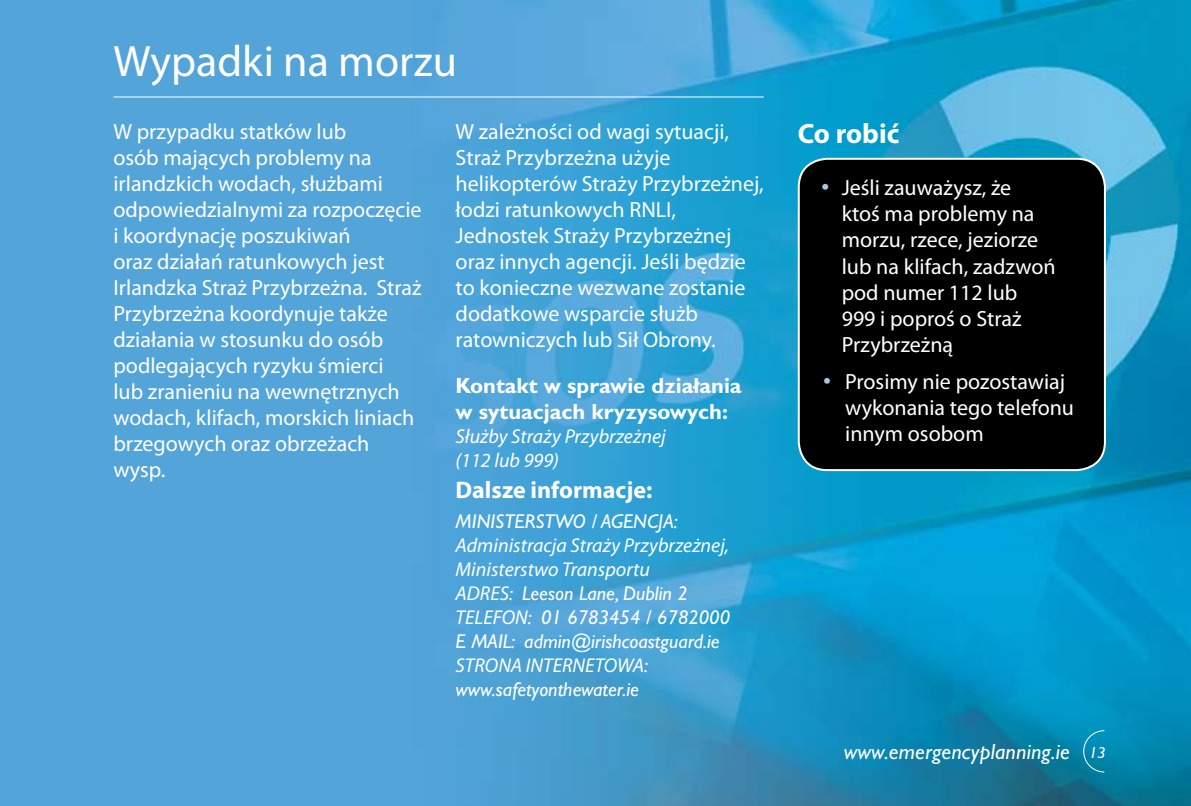
<style>
.page{position:relative;width:1191px;height:806px;background:#fff}
.page>*{position:absolute;margin:0;border:0;box-sizing:border-box;transform-origin:0 0}
.t1{font:44px "Myriad Pro";color:#fff}
.t2{font:700 28px "Myriad Pro";color:#fff}
.t3{font:700 24px "Myriad Pro";color:#fff}
.t4{font:22px/26px "Myriad Pro";color:#fff}
.t5{font:700 22px/26px "Gill Sans";color:#fff}
.t6{font:italic 22px "Gill Sans";letter-spacing:.01em;color:#fff}
.t7{font:italic 20px/24px "Gill Sans";color:#fff}
.t8{font:italic 20px/24px "Myriad Pro";color:#fff}
.s1{font-family:"Myriad Pro"}
.s2{font-family:"Gill Sans"}
.s3{font-family:"Gill Sans";font-size:24px;color:#a8c6e0}
.s4{font-family:"Gill Sans";font-weight:300;font-size:24px;color:#a8c6e0}
.s5{font-size:16px}
</style>
<div class="page">
<img style="left:0;top:0;width:1191px;height:805px">
<hr style="left:113px;top:97px;width:650px;height:1px;background:#fff">
<div style="left:798px;top:159px;width:307px;height:311px;background:#000;border-radius:28px"></div>
<div style="left:797px;top:158px;width:309px;height:313px;border:2px solid #fff;border-radius:28px"></div>
<svg style="left:1082px;top:729px;width:23px;height:43px"></svg>
<h1 class="t1" style="left:113px;top:34px;width:345px">Wypadki na morzu</h1>
<p class="t4" style="left:113px;top:118px;width:310px">W przypadku statków lub<br>osób mających problemy na irlandzkich wodach, służbami odpowiedzialnymi za rozpoczęcie i koordynację poszukiwań<br>oraz działań ratunkowych jest<br>Irlandzka Straż Przybrzeżna. Straż<br>Przybrzeżna koordynuje także działania w stosunku do osób podlegających ryzyku śmierci<br>lub zranieniu na wewnętrznych wodach, klifach, morskich liniach brzegowych oraz obrzeżach wysp.</p>
<p class="t4" style="left:455px;top:118px;width:310px">W zależności od wagi sytuacji,<br>Straż Przybrzeżna użyje helikopterów Straży Przybrzeżnej, łodzi ratunkowych RNLI,<br>Jednostek Straży Przybrzeżnej oraz innych agencji. Jeśli będzie to konieczne wezwane zostanie dodatkowe wsparcie służb ratowniczych lub Sił Obrony.</p>
<p class="t5" style="left:455px;top:372px;width:287px">Kontakt w sprawie działania w sytuacjach kryzysowych:</p>
<p class="t8" style="left:455px;top:423px;width:211px">Służby Straży Przybrzeżnej (112 lub 999)</p>
<p class="t3" style="left:455px;top:474px;width:198px">Dalsze informacje:</p>
<p class="t7" style="left:455px;top:509px;width:224px">MINISTERSTWO / AGENCJA:</p>
<p class="t8" style="left:455px;top:533px;width:275px">Administracja Straży Przybrzeżnej,<br>Ministerstwo Transportu</p>
<p class="t7" style="left:455px;top:581px;width:276px"><span class="s1">ADRES</span>: Leeson Lane, Dublin 2<br><span class="s1">TELEFON</span>: 01 6783454 / 6782000<br>E MAIL: admin@irishcoastguard.ie</p>
<p class="t8" style="left:455px;top:653px;width:194px">STRONA INTERNETOWA<span class="s2">:</span></p>
<p class="t7" style="left:455px;top:677px;width:185px">www.safetyonthewater.ie</p>
<p class="t2" style="left:797px;top:115px;width:103px">Co robić</p>
<p class="t4" style="left:841px;top:174px;width:215px;text-indent:-20px"><span class="s3">•</span> Jeśli zauważysz, że<br>ktoś ma problemy na morzu, rzece, jeziorze lub na klifach, zadzwoń pod numer 112 lub<br>999 i poproś o Straż<br>Przybrzeżną</p>
<p class="t4" style="left:845px;top:368px;width:230px;text-indent:-24px"><span class="s4">•</span> Prosimy nie pozostawiaj wykonania tego telefonu innym osobom</p>
<p class="t6" style="left:843px;top:738px;width:264px">www.emergencyplanning.ie <span class="s5">13</span></p>
</div>
